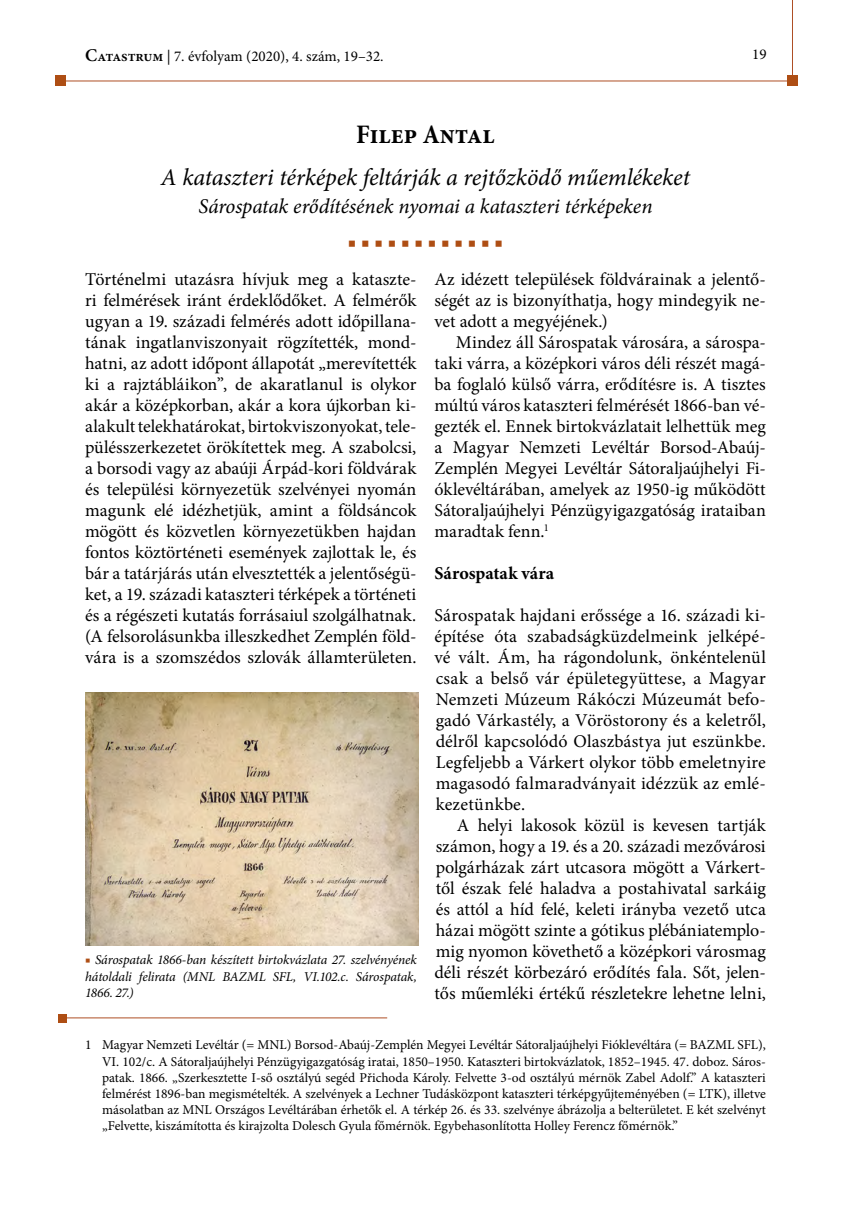
<style>
.page{position:relative;width:851px;height:1212px;background:#fff}
.page>*{position:absolute;margin:0;border:0;box-sizing:border-box;transform-origin:0 0}
.Szerző_neve{font:700 condensed 27px "Minion Pro";color:#000}
.Tanulmány_címe{font:italic 24px "Minion Pro";letter-spacing:-.005em;color:#000}
.Tanulmány_címe-2{font:italic 21px "Minion Pro";letter-spacing:-.01em;color:#000}
.t1{font:21px "Minion Pro";color:#ae4e14}
.t2{font:18px/21px "Minion Pro";letter-spacing:-.005em;color:#000;text-align:justify}
.t3{font:700 18px "Minion Pro";color:#000}
.t4{font:15px "Minion Pro";color:#000}
.footnote_text{font:13.5px/16.2px "Minion Pro";color:#000;text-align:justify}
.képaláírás{font:italic 13.5px/16.5px "Minion Pro";letter-spacing:-.01em;color:#000;text-align:justify}
.s1{font-weight:600;font-size:18px}
.s2{font-weight:600}
.s3{color:#ae4e14}
</style>
<div class="page">
<hr style="left:59px;top:81px;width:733px;height:1px;background:#ae4f25">
<hr style="left:792px;top:0;width:1px;height:86px;background:#ae4f25">
<div style="left:55px;top:75px;width:11px;height:11px;background:#ae4e14"></div>
<div style="left:787px;top:75px;width:10px;height:11px;background:#ae4e14"></div>
<img style="left:85px;top:692px;width:333px;height:253px">
<hr style="left:58px;top:1017px;width:329px;height:1px;background:#ae4f25">
<div style="left:58px;top:1014px;width:9px;height:8px;background:#ae4e14"></div>
<p class="t4" style="left:85px;top:46px;width:300px"><span class="s1">C</span><span class="s2">atastrum</span> | 7. évfolyam (2020), 4. szám, 19–32.</p>
<p class="t4" style="left:752px;top:45px;width:16px">19</p>
<p class="Szerző_neve" style="left:356px;top:116px;width:140px">Filep Antal</p>
<p class="Tanulmány_címe" style="left:161px;top:160px;width:530px">A kataszteri térképek feltárják a rejtőzködő műemlékeket</p>
<p class="Tanulmány_címe-2" style="left:198px;top:192px;width:455px">Sárospatak erődítésének nyomai a kataszteri térképeken</p>
<p class="t1" style="left:348px;top:228px;width:157px">■ ■ ■ ■ ■ ■ ■ ■ ■ ■ ■ ■</p>
<p class="t2" style="left:85px;top:269px;width:333px">Történelmi utazásra hívjuk meg a kataszte&shy;ri felmérések iránt érdeklődőket. A felmérők ugyan a 19. századi felmérés adott időpillana&shy;tának ingatlanviszonyait rögzítették, mond&shy;hatni, az adott időpont állapotát „merevítették ki a rajztábláikon”, de akaratlanul is olykor akár a középkorban, akár a kora újkorban ki&shy;alakult telekhatárokat, birtokviszonyokat, tele&shy;pülésszerkezetet örökítettek meg. A szabolcsi, a borsodi vagy az abaúji Árpád-kori földvárak és települési környezetük szelvényei nyomán magunk elé idézhetjük, amint a földsáncok mögött és közvetlen környezetükben hajdan fontos köztörténeti események zajlottak le, és bár a tatárjárás után elvesztették a jelentőségü&shy;ket, a 19. századi kataszteri térképek a történeti és a régészeti kutatás forrásaiul szolgálhatnak. (A felsorolásunkba illeszkedhet Zemplén föld&shy;vára is a szomszédos szlovák államterületen.</p>
<p class="t2" style="left:434px;top:269px;width:333px">Az idézett települések földvárainak a jelentő&shy;ségét az is bizonyíthatja, hogy mindegyik ne&shy;vet adott a megyéjének.)</p>
<p class="t2" style="left:434px;top:332px;width:333px;text-indent:21px">Mindez áll Sárospatak városára, a sárospa&shy;taki várra, a középkori város déli részét magá&shy;ba foglaló külső várra, erődítésre is. A tisztes múltú város kataszteri felmérését 1866-ban vé&shy;gezték el. Ennek birtokvázlatait lelhettük meg a Magyar Nemzeti Levéltár Borsod-Abaúj-Zemplén Megyei Levéltár Sátoraljaújhelyi Fi&shy;óklevéltárában, amelyek az 1950-ig működött Sátoraljaújhelyi Pénzügyigazgatóság irataiban maradtak fenn.<sup>1</sup></p>
<p class="t3" style="left:434px;top:561px;width:121px">Sárospatak vára</p>
<p class="t2" style="left:434px;top:605px;width:333px">Sárospatak hajdani erőssége a 16. századi ki&shy;építése óta szabadságküzdelmeink jelképé&shy;vé vált. Ám, ha rágondolunk, önkéntelenül csak a belső vár épületegyüttese, a Magyar Nemzeti Múzeum Rákóczi Múzeumát befo&shy;gadó Várkastély, a Vöröstorony és a keletről, délről kapcsolódó Olaszbástya jut eszünkbe.<br>Legfeljebb a Várkert olykor több emeletnyire magasodó falmaradványait idézzük az emlé&shy;kezetünkbe.</p>
<p class="t2" style="left:434px;top:815px;width:333px;text-indent:22px">A helyi lakosok közül is kevesen tartják számon, hogy a 19. és a 20. századi mezővárosi polgárházak zárt utcasora mögött a Várkert&shy;től észak felé haladva a postahivatal sarkáig és attól a híd felé, keleti irányba vezető utca házai mögött szinte a gótikus plébániatemplo&shy;mig nyomon követhető a középkori városmag déli részét körbezáró erődítés fala. Sőt, jelen&shy;tős műemléki értékű részletekre lehetne lelni,</p>
<p class="képaláírás" style="left:85px;top:951px;width:333px"><span class="s3">■</span> Sárospatak 1866-ban készített birtokvázlata 27. szelvényének hátoldali felirata (MNL BAZML SFL, VI.102.c. Sárospatak, 1866. 27.)</p>
<p class="footnote_text" style="left:102px;top:1037px;width:665px;text-indent:-17px">1 Magyar Nemzeti Levéltár (= MNL) Borsod-Abaúj-Zemplén Megyei Levéltár Sátoraljaújhelyi Fióklevéltára (= BAZML SFL), VI. 102/c. A Sátoraljaújhelyi Pénzügyigazgatóság iratai, 1850–1950. Kataszteri birtokvázlatok, 1852–1945. 47. doboz. Sáros&shy;patak. 1866. „Szerkesztette I-ső osztályú segéd Přichoda Károly. Felvette 3-od osztályú mérnök Zabel Adolf.” A kataszteri felmérést 1896-ban megismételték. A szelvények a Lechner Tudásközpont kataszteri térképgyűjteményében (= LTK), illetve másolatban az MNL Országos Levéltárában érhetők el. A térkép 26. és 33. szelvénye ábrázolja a belterületet. E két szelvényt „Felvette, kiszámította és kirajzolta Dolesch Gyula főmérnök. Egybehasonlította Holley Ferencz főmérnök.”</p>
</div>
